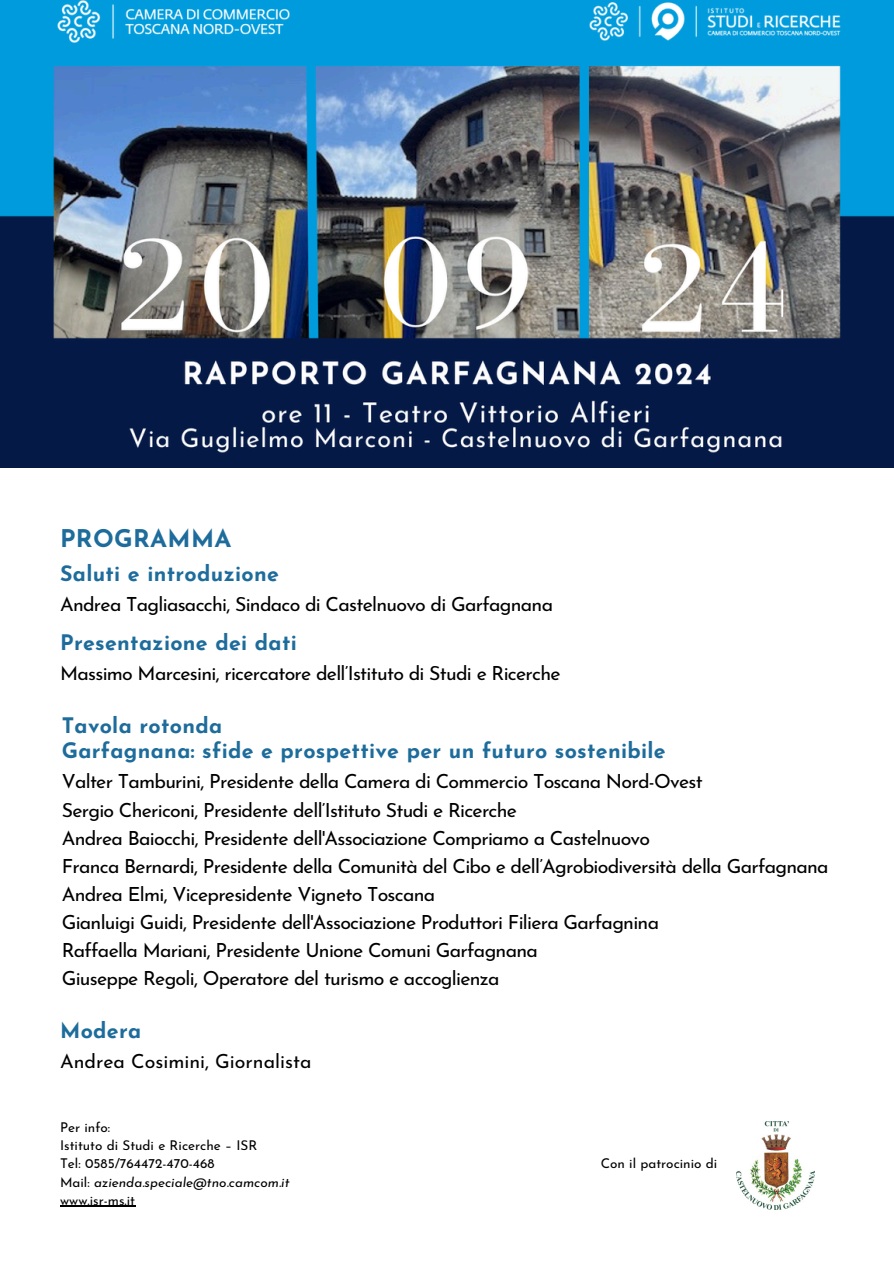
<style>
.page{position:relative;width:894px;height:1264px;background:#fff}
.page>*{position:absolute;margin:0;border:0;box-sizing:border-box;transform-origin:0 0}
.t1{font:700 24.45px "Josefin Sans";letter-spacing:.015em;color:#1d6c9b}
.t2{font:700 21.3px/25.7px "Josefin Sans";letter-spacing:.015em;color:#1d6c9b}
.t3{font:19.5px/28.2px "Josefin Sans";letter-spacing:-.035em;color:#000}
.t4{font:19.5px "Josefin Sans";color:#000}
.t5{font:13.5px "Josefin Sans";color:#000}
.t6{font:italic 13.5px "Josefin Sans";color:#000}
.s1{font-style:normal}
</style>
<div class="page">
<img style="left:0;top:0;width:893px;height:468px">
<img style="left:736px;top:1121px;width:78px;height:88px">
<hr style="left:60px;top:1205px;width:75px;height:1px;background:#000">
<p class="t1" style="left:60px;top:528px;width:173px">PROGRAMMA</p>
<p class="t2" style="left:60px;top:563px;width:220px">Saluti e introduzione</p>
<h3 class="t3" style="left:60px;top:592px;width:494px">Andrea Tagliasacchi, Sindaco di Castelnuovo di Garfagnana</h3>
<p class="t2" style="left:60px;top:631px;width:238px">Presentazione dei dati</p>
<h3 class="t3" style="left:60px;top:661px;width:502px">Massimo Marcesini, ricercatore dell’Istituto di Studi e Ricerche</h3>
<p class="t2" style="left:62px;top:714px;width:605px">Tavola rotonda<br>Garfagnana: sfide e prospettive per un futuro sostenibile</p>
<h3 class="t3" style="left:62px;top:769px;width:768px">Valter Tamburini, Presidente della Camera di Commercio Toscana Nord-Ovest<br>Sergio Chericoni, Presidente dell’Istituto Studi e Ricerche<br>Andrea Baiocchi, Presidente dell'Associazione Compriamo a Castelnuovo<br>Franca Bernardi, Presidente della Comunità del Cibo e dell’Agrobiodiversità della Garfagnana Andrea Elmi, Vicepresidente Vigneto Toscana<br>Gianluigi Guidi, Presidente dell'Associazione Produttori Filiera Garfagnina<br>Raffaella Mariani, Presidente Unione Comuni Garfagnana<br>Giuseppe Regoli, Operatore del turismo e accoglienza</h3>
<p class="t2" style="left:60px;top:1020px;width:83px">Modera</p>
<p class="t4" style="left:60px;top:1053px;width:253px">Andrea Cosimini, Giornalista</p>
<p class="t5" style="left:60px;top:1122px;width:52px">Per info:</p>
<p class="t5" style="left:60px;top:1140px;width:199px">Istituto di Studi e Ricerche – ISR</p>
<p class="t5" style="left:60px;top:1158px;width:156px">Tel: 0585/764472-470-468</p>
<p class="t6" style="left:60px;top:1176px;width:231px"><span class="s1">Mail:</span> azienda.speciale@tno.camcom.it</p>
<p class="t5" style="left:60px;top:1194px;width:76px">www.isr-ms.it</p>
<p class="t5" style="left:600px;top:1158px;width:118px">Con il patrocinio di</p>
</div>
